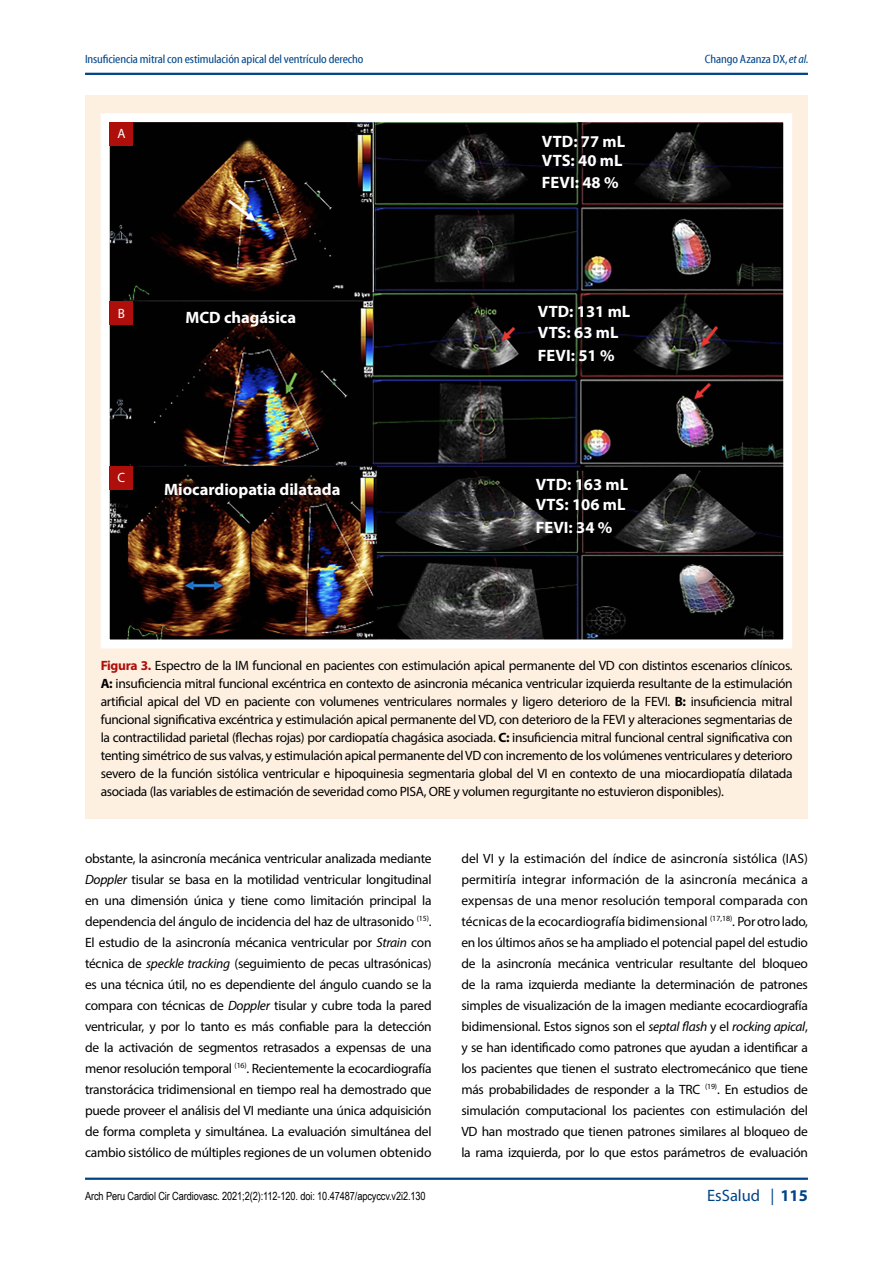
<style>
.page{position:relative;width:893px;height:1263px;background:#fff}
.page>*{position:absolute;margin:0;border:0;box-sizing:border-box;transform-origin:0 0}
.t1{font:700 16.5px "Myriad Pro";color:#fff}
.t2{font:16.5px "Myriad Pro";color:#048}
.t3{font:13.5px/21px "Myriad Pro";letter-spacing:-.02em;color:#000;text-align:justify}
.t4{font:13.5px "Myriad Pro";color:#fff}
.t5{font:12px "Myriad Cn Web";letter-spacing:-.01em;color:#048}
.t6{font:11.25px "Arial Narrow";letter-spacing:-.01em;color:#000}
.s1{font-family:"Myriad Cn It Web"}
.s2{font-weight:700;color:#ae0f0a}
.s3{font-weight:700}
.s4{font-style:italic}
</style>
<div class="page">
<hr style="left:85px;top:73px;width:723px;height:2px;background:#048">
<hr style="left:85px;top:1177px;width:723px;height:3px;background:#048">
<div style="left:85px;top:96px;width:723px;height:723px;background:#fdf0e1"></div>
<img style="left:111px;top:123px;width:671px;height:515px">
<div style="left:101px;top:113px;width:691px;height:535px;border:9px solid #fff"></div>
<div style="left:110px;top:122px;width:23px;height:23px;background:#ae0f0a"></div>
<div style="left:110px;top:302px;width:23px;height:23px;background:#ae0f0a"></div>
<div style="left:110px;top:466px;width:23px;height:23px;background:#ae0f0a"></div>
<p class="t5" style="left:85px;top:53px;width:280px">Insuficiencia mitral con estimulación apical del ventrículo derecho</p>
<p class="t5" style="left:705px;top:53px;width:105px">Chango Azanza DX, <span class="s1">et al.</span></p>
<p class="t4" style="left:117px;top:125px;width:10px">A</p>
<p class="t4" style="left:118px;top:305px;width:9px">B</p>
<p class="t1" style="left:185px;top:306px;width:112px">MCD chagásica</p>
<p class="t4" style="left:118px;top:469px;width:9px">C</p>
<p class="t1" style="left:164px;top:478px;width:178px">Miocardiopatia dilatada</p>
<p class="t1" style="left:542px;top:130px;width:85px">VTD: 77 mL</p>
<p class="t1" style="left:542px;top:150px;width:82px">VTS: 40 mL</p>
<p class="t1" style="left:542px;top:172px;width:78px">FEVI: 48 %</p>
<p class="t1" style="left:538px;top:301px;width:94px">VTD: 131 mL</p>
<p class="t1" style="left:538px;top:322px;width:82px">VTS: 63 mL</p>
<p class="t1" style="left:538px;top:345px;width:78px">FEVI: 51 %</p>
<p class="t1" style="left:536px;top:473px;width:94px">VTD: 163 mL</p>
<p class="t1" style="left:536px;top:494px;width:91px">VTS: 106 mL</p>
<p class="t1" style="left:536px;top:517px;width:78px">FEVI: 34 %</p>
<p class="t3" style="left:101px;top:657px;width:693px;line-height:18px"><span class="s2">Figura 3.</span> Espectro de la IM funcional en pacientes con estimulación apical permanente del VD con distintos escenarios clínicos.<br><span class="s3">A:</span> insuficiencia mitral funcional excéntrica en contexto de asincronia mécanica ventricular izquierda resultante de la estimulación artificial apical del VD en paciente con volumenes ventriculares normales y ligero deterioro de la FEVI. <span class="s3">B:</span> insuficiencia mitral funcional significativa excéntrica y estimulación apical permanente del VD, con deterioro de la FEVI y alteraciones segmentarias de la contractilidad parietal (flechas rojas) por cardiopatía chagásica asociada. <span class="s3">C:</span> insuficiencia mitral funcional central significativa con tenting simétrico de sus valvas, y estimulación apical permanente del VD con incremento de los volúmenes ventriculares y deterioro severo de la función sistólica ventricular e hipoquinesia segmentaria global del VI en contexto de una miocardiopatía dilatada asociada (las variables de estimación de severidad como PISA, ORE y volumen regurgitante no estuvieron disponibles).</p>
<p class="t3" style="left:85px;top:847px;width:348px">obstante, la asincronía mecánica ventricular analizada mediante <span class="s4">Doppler</span> tisular se basa en la motilidad ventricular longitudinal en una dimensión única y tiene como limitación principal la dependencia del ángulo de incidencia del haz de ultrasonido <sup>(15)</sup>.<br>El estudio de la asincronía mécanica ventricular por <span class="s4">Strain</span> con técnica de <span class="s4">speckle tracking</span> (seguimiento de pecas ultrasónicas) es una técnica útil, no es dependiente del ángulo cuando se la compara con técnicas de <span class="s4">Doppler</span> tisular y cubre toda la pared ventricular, y por lo tanto es más confiable para la detección de la activación de segmentos retrasados a expensas de una menor resolución temporal <sup>(16)</sup>. Recientemente la ecocardiografía transtorácica tridimensional en tiempo real ha demostrado que puede proveer el análisis del VI mediante una única adquisición de forma completa y simultánea. La evaluación simultánea del cambio sistólico de múltiples regiones de un volumen obtenido</p>
<p class="t3" style="left:461px;top:847px;width:348px">del VI y la estimación del índice de asincronía sistólica (IAS) permitiría integrar información de la asincronía mecánica a expensas de una menor resolución temporal comparada con técnicas de la ecocardiografía bidimensional <sup>(17,18)</sup>. Por otro lado, en los últimos años se ha ampliado el potencial papel del estudio de la asincronía mecánica ventricular resultante del bloqueo de la rama izquierda mediante la determinación de patrones simples de visualización de la imagen mediante ecocardiografía bidimensional. Estos signos son el <span class="s4">septal flash</span> y el <span class="s4">rocking apical</span>, y se han identificado como patrones que ayudan a identificar a los pacientes que tienen el sustrato electromecánico que tiene más probabilidades de responder a la TRC <sup>(19)</sup>. En estudios de simulación computacional los pacientes con estimulación del VD han mostrado que tienen patrones similares al bloqueo de la rama izquierda, por lo que estos parámetros de evaluación</p>
<p class="t6" style="left:85px;top:1188px;width:342px">Arch Peru Cardiol Cir Cardiovasc. 2021;2(2):112-120. doi: 10.47487/apcyccv.v2i2.130</p>
<p class="t2" style="left:707px;top:1185px;width:102px">EsSalud | <span class="s3">115</span></p>
</div>
